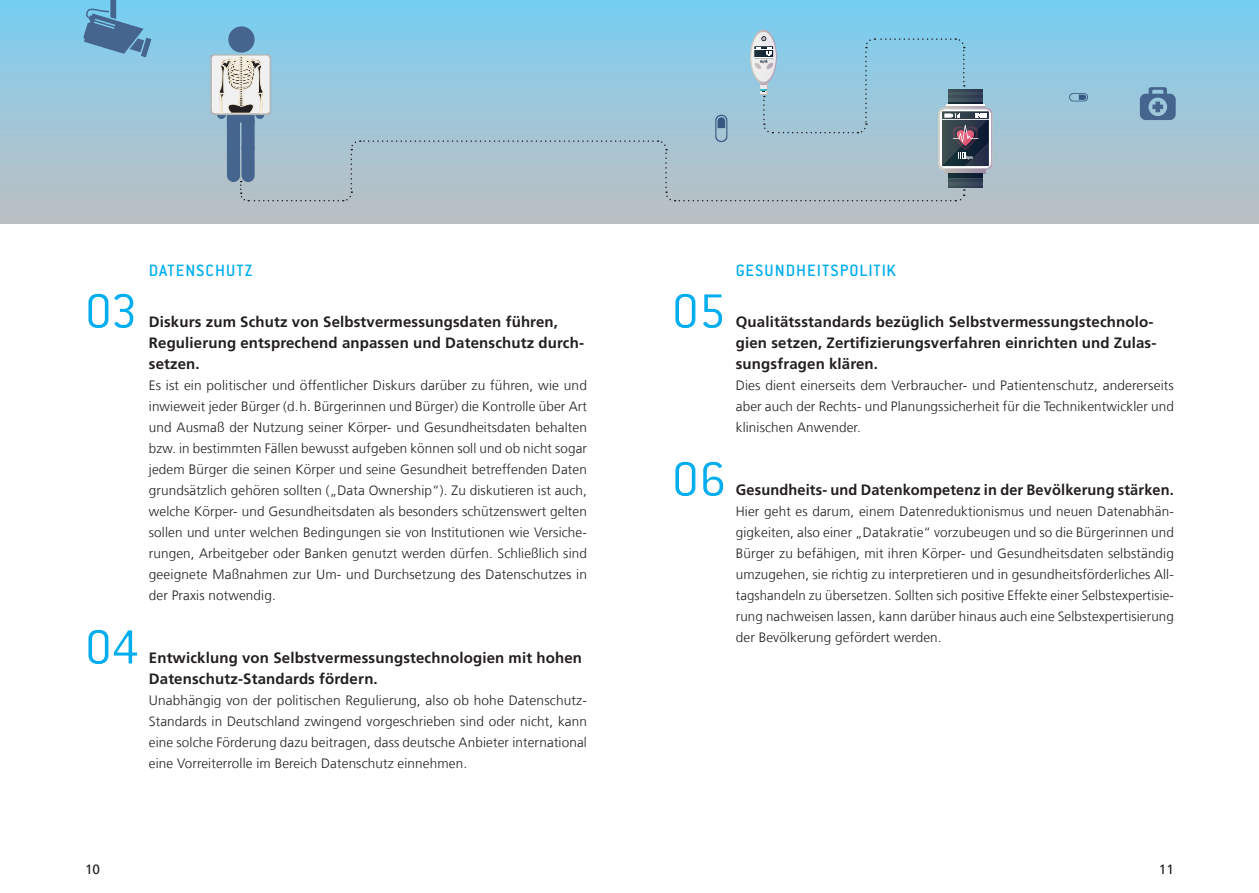
<style>
.page{position:relative;width:1259px;height:893px;background:#fff}
.page>*{position:absolute;margin:0;border:0;box-sizing:border-box;transform-origin:0 0}
.t1{font:300 52.5px "Conduit ITC Std";color:#00aeef}
._02_Zwischentitel_Co{font:500 18px "Conduit ITC Std";letter-spacing:.06em;color:#00aeef}
.t2{font:700 15px/21px "Frutiger LT Com";letter-spacing:.01em;color:#231f20}
._03_Fliesstext_Fruti{font:300 13.5px/21px "Frutiger LT Com";letter-spacing:.01em;color:#231f20;text-align:justify}
.t3{font:13.5px "Frutiger LT Com";color:#231f20}
</style>
<div class="page">
<div style="left:0;top:0;width:1259px;height:223px;background:linear-gradient(to bottom,#79cef2,#bfbfc1)"></div>
<svg style="left:83px;top:0;width:68px;height:57px;background:#639dc2"></svg>
<svg style="left:1140px;top:87px;width:35px;height:33px"></svg>
<div style="left:210px;top:54px;width:61px;height:61px;background:#bcbcbc;border-radius:3px"></div>
<div style="left:212px;top:56px;width:57px;height:57px;background:#f1f1f1;border-radius:3px"></div>
<svg style="left:217px;top:24px;width:775px;height:178px;background:#9bc1d3"></svg>
<svg style="left:1069px;top:93px;width:19px;height:8px"></svg>
<p class="t1" style="left:85px;top:279px;width:54px">03</p>
<p class="t1" style="left:85px;top:615px;width:55px">04</p>
<p class="_02_Zwischentitel_Co" style="left:149px;top:259px;width:105px">DATENSCHUTZ</p>
<p class="t2" style="left:149px;top:312px;width:437px">Diskurs zum Schutz von Selbstvermessungsdaten führen,<br>Regulierung entsprechend anpassen und Datenschutz durch&shy;setzen.</p>
<p class="_03_Fliesstext_Fruti" style="left:149px;top:375px;width:439px">Es ist ein politischer und öffentlicher Diskurs darüber zu führen, wie und inwieweit jeder Bürger (d.h. Bürgerinnen und Bürger) die Kontrolle über Art und Ausmaß der Nutzung seiner Körper- und Gesundheitsdaten behalten bzw. in bestimmten Fällen bewusst aufgeben können soll und ob nicht sogar jedem Bürger die seinen Körper und seine Gesundheit betreffenden Daten grundsätzlich gehören sollten („Data Ownership“). Zu diskutieren ist auch, welche Körper- und Gesundheitsdaten als besonders schützenswert gelten sollen und unter welchen Bedingungen sie von Institutionen wie Versiche&shy;rungen, Arbeitgeber oder Banken genutzt werden dürfen. Schließlich sind geeignete Maßnahmen zur Um- und Durchsetzung des Datenschutzes in der Praxis notwendig.</p>
<p class="t2" style="left:149px;top:648px;width:435px">Entwicklung von Selbstvermessungstechnologien mit hohen<br>Datenschutz-Standards fördern.</p>
<p class="_03_Fliesstext_Fruti" style="left:149px;top:690px;width:439px">Unabhängig von der politischen Regulierung, also ob hohe Datenschutz-Standards in Deutschland zwingend vorgeschrieben sind oder nicht, kann eine solche Förderung dazu beitragen, dass deutsche Anbieter international eine Vorreiterrolle im Bereich Datenschutz einnehmen.</p>
<p class="t1" style="left:672px;top:279px;width:55px">05</p>
<p class="t1" style="left:672px;top:447px;width:56px">06</p>
<p class="_02_Zwischentitel_Co" style="left:736px;top:259px;width:162px">GESUNDHEITSPOLITIK</p>
<p class="t2" style="left:736px;top:312px;width:422px">Qualitätsstandards bezüglich Selbstvermessungstechnolo&shy;gien setzen, Zertifizierungsverfahren einrichten und Zulas&shy;sungsfragen klären.</p>
<p class="_03_Fliesstext_Fruti" style="left:736px;top:375px;width:439px">Dies dient einerseits dem Verbraucher- und Patientenschutz, andererseits aber auch der Rechts- und Planungssicherheit für die Technikentwickler und klinischen Anwender.</p>
<p class="t2" style="left:736px;top:480px;width:439px">Gesundheits- und Datenkompetenz in der Bevölkerung stärken.</p>
<p class="_03_Fliesstext_Fruti" style="left:736px;top:501px;width:439px">Hier geht es darum, einem Datenreduktionismus und neuen Datenabhän&shy;gigkeiten, also einer „Datakratie“ vorzubeugen und so die Bürgerinnen und Bürger zu befähigen, mit ihren Körper- und Gesundheitsdaten selbständig umzugehen, sie richtig zu interpretieren und in gesundheitsförderliches All&shy;tagshandeln zu übersetzen. Sollten sich positive Effekte einer Selbstexpertisie&shy;rung nachweisen lassen, kann darüber hinaus auch eine Selbstexpertisierung der Bevölkerung gefördert werden.</p>
<p class="t3" style="left:85px;top:861px;width:17px">10</p>
<p class="t3" style="left:1159px;top:861px;width:17px">11</p>
</div>
